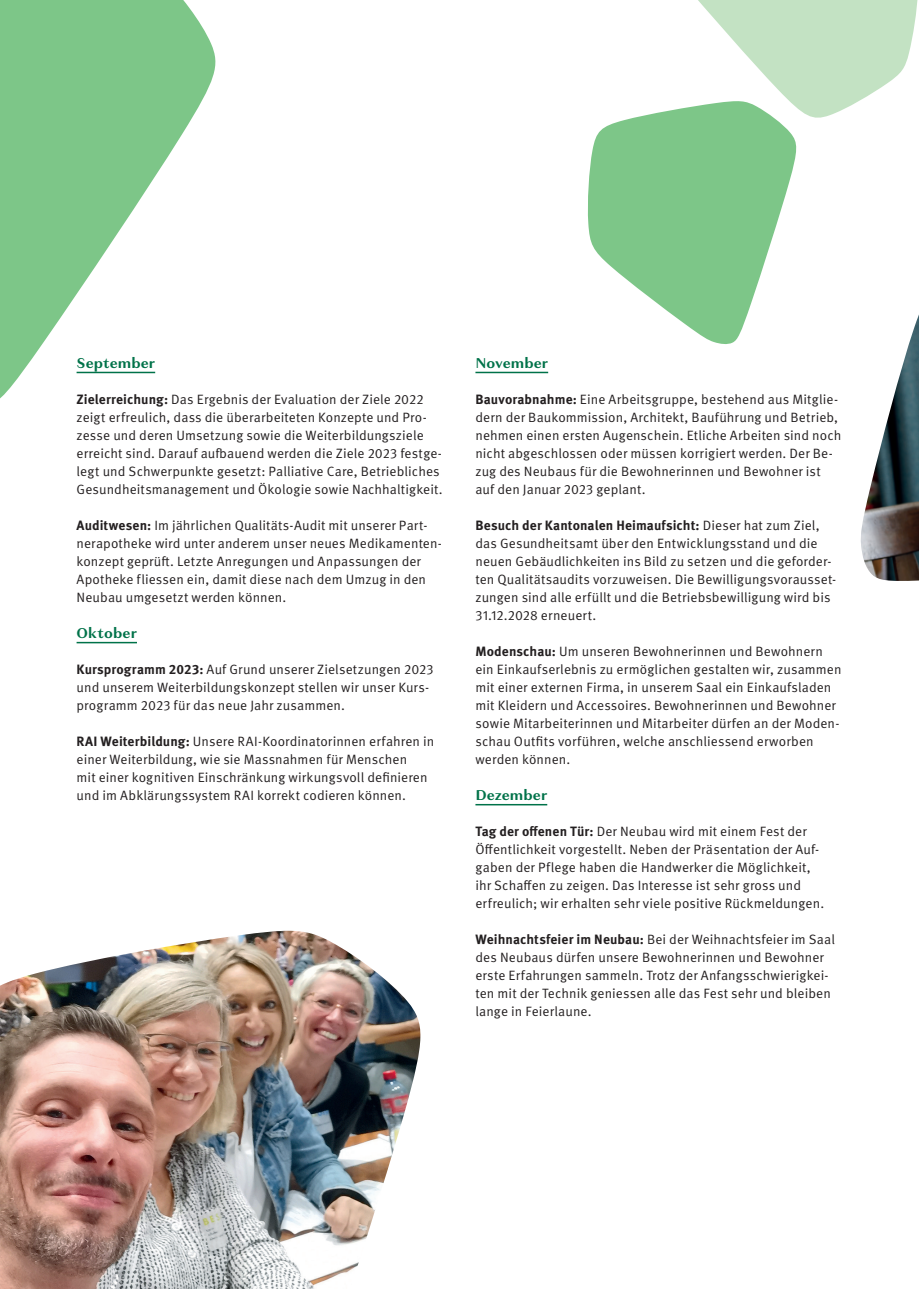
<style>
.page{position:relative;width:919px;height:1289px;background:#fff}
.page>*{position:absolute;margin:0;border:0;box-sizing:border-box;transform-origin:0 0}
.t1{font:700 15px "Granville";letter-spacing:.005em;color:#007249}
.t2{font:13.5px/18px "Meta Pro Norm";letter-spacing:.005em;color:#231f20}
.t3{font:700 13.5px "Meta Pro";letter-spacing:.005em;color:#231f20}
.s1{font-family:"Meta Pro";font-weight:700}
.s2{font-family:"Meta Pro Norm";font-weight:400}
</style>
<div class="page">
<img style="left:0;top:930px;width:421px;height:358px">
<svg style="left:0;top:0;width:216px;height:399px;fill:#7dc688"></svg>
<svg style="left:698px;top:0;width:220px;height:118px"></svg>
<svg style="left:587px;top:100px;width:211px;height:244px;fill:#7dc688"></svg>
<img style="left:860px;top:317px;width:58px;height:264px">
<hr style="left:77px;top:372px;width:78px;height:1px;background:#007249">
<hr style="left:77px;top:642px;width:60px;height:1px;background:#007249">
<hr style="left:475px;top:372px;width:73px;height:1px;background:#007249">
<hr style="left:475px;top:804px;width:72px;height:1px;background:#007249">
<p class="t1" style="left:77px;top:352px;width:80px">September</p>
<p class="t2" style="left:77px;top:389px;width:367px"><span class="s1">Zielerreichung:</span> Das Ergebnis der Evaluation der Ziele 2022 zeigt erfreulich, dass die überarbeiteten Konzepte und Pro&shy;zesse und deren Umsetzung sowie die Weiterbildungsziele erreicht sind. Darauf aufbauend werden die Ziele 2023 festge&shy;legt und Schwerpunkte gesetzt: Palliative Care, Betriebliches Gesundheitsmanagement und Ökologie sowie Nachhaltigkeit.</p>
<p class="t2" style="left:77px;top:515px;width:367px"><span class="s1">Auditwesen:</span> Im jährlichen Qualitäts-Audit mit unserer Part&shy;nerapotheke wird unter anderem unser neues Medikamenten&shy;konzept geprüft. Letzte Anregungen und Anpassungen der Apotheke fliessen ein, damit diese nach dem Umzug in den Neubau umgesetzt werden können.</p>
<p class="t1" style="left:77px;top:622px;width:62px">Oktober</p>
<p class="t2" style="left:77px;top:659px;width:358px"><span class="s1">Kursprogramm 2023:</span> Auf Grund unserer Zielsetzungen 2023 und unserem Weiterbildungskonzept stellen wir unser Kurs&shy;programm 2023 für das neue Jahr zusammen.</p>
<p class="t2" style="left:77px;top:731px;width:359px"><span class="s1">RAI Weiterbildung:</span> Unsere RAI-Koordinatorinnen erfahren in einer Weiterbildung, wie sie Massnahmen für Menschen<br>mit einer kognitiven Einschränkung wirkungsvoll definieren und im Abklärungssystem RAI korrekt codieren können.</p>
<p class="t1" style="left:475px;top:352px;width:74px">November</p>
<p class="t2" style="left:475px;top:389px;width:367px"><span class="s1">Bauvorabnahme:</span> Eine Arbeitsgruppe, bestehend aus Mitglie&shy;dern der Baukommission, Architekt, Bauführung und Betrieb, nehmen einen ersten Augenschein. Etliche Arbeiten sind noch nicht abgeschlossen oder müssen korrigiert werden. Der Be&shy;zug des Neubaus für die Bewohnerinnen und Bewohner ist auf den Januar 2023 geplant.</p>
<p class="t3" style="left:475px;top:515px;width:346px">Besuch der Kantonalen Heimaufsicht: <span class="s2">Dieser hat zum Ziel,</span></p>
<p class="t2" style="left:475px;top:533px;width:362px">das Gesundheitsamt über den Entwicklungsstand und die neuen Gebäudlichkeiten ins Bild zu setzen und die geforder&shy;ten Qualitätsaudits vorzuweisen. Die Bewilligungsvorausset&shy;zungen sind alle erfüllt und die Betriebsbewilligung wird bis 31.12.2028 erneuert.</p>
<p class="t2" style="left:475px;top:641px;width:367px"><span class="s1">Modenschau:</span> Um unseren Bewohnerinnen und Bewohnern ein Einkaufserlebnis zu ermöglichen gestalten wir, zusammen mit einer externen Firma, in unserem Saal ein Einkaufsladen mit Kleidern und Accessoires. Bewohnerinnen und Bewohner sowie Mitarbeiterinnen und Mitarbeiter dürfen an der Moden&shy;schau Outfits vorführen, welche anschliessend erworben werden können.</p>
<p class="t1" style="left:475px;top:784px;width:73px">Dezember</p>
<p class="t2" style="left:475px;top:821px;width:350px"><span class="s1">Tag der offenen Tür:</span> Der Neubau wird mit einem Fest der Öffentlichkeit vorgestellt. Neben der Präsentation der Auf&shy;gaben der Pflege haben die Handwerker die Möglichkeit, ihr Schaffen zu zeigen. Das Interesse ist sehr gross und erfreulich; wir erhalten sehr viele positive Rückmeldungen.</p>
<p class="t2" style="left:475px;top:929px;width:361px"><span class="s1">Weihnachtsfeier im Neubau:</span> Bei der Weihnachtsfeier im Saal des Neubaus dürfen unsere Bewohnerinnen und Bewohner erste Erfahrungen sammeln. Trotz der Anfangsschwierigkei&shy;ten mit der Technik geniessen alle das Fest sehr und bleiben lange in Feierlaune.</p>
</div>
